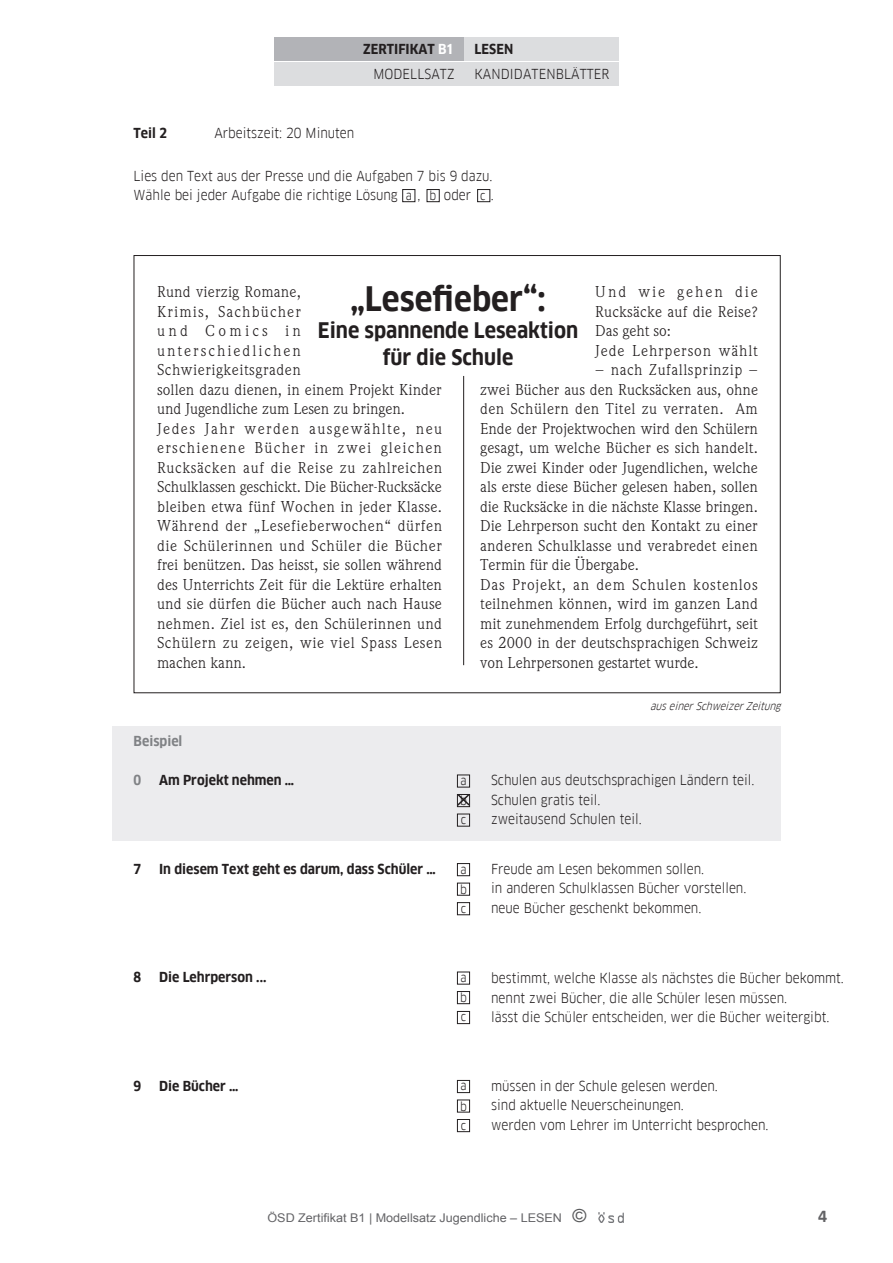
<style>
.page{position:relative;width:893px;height:1263px;background:#fff}
.page>*{position:absolute;margin:0;border:0;box-sizing:border-box;transform-origin:0 0}
.t1{font:700 33px "Goethe FF Clan";color:#231f20}
.t2{font:700 21px/27px "Goethe FF Clan";color:#231f20;text-align:center}
.t3{font:700 18px "Calibri";color:#636366}
.t4{font:16.5px/19.5px "Goethe Text";letter-spacing:.015em;color:#231f20}
.t5{font:16.5px/19.5px "Goethe Text";letter-spacing:.055em;color:#231f20}
.t6{font:13.5px/19.5px "Goethe FF Clan";color:#231f20}
.t7{font:700 13.5px "Goethe FF Clan";color:#231f20}
.t8{font:700 13.5px "Goethe FF Clan";color:#808285}
.t9{font:12px "Arial";color:#636366;scale:1.05 1}
.t10{font:12px "Goethe FF Clan";color:#231f20}
.t11{font:italic 10.5px "Goethe FF Clan";color:#231f20}
.s1{color:#fff}
.s2{font-size:18px;color:#57585a}
</style>
<div class="page">
<img style="left:598px;top:1213px;width:25px;height:9px">
<div style="left:274px;top:62px;width:345px;height:23px;background:#dcdddf"></div>
<div style="left:463px;top:37px;width:156px;height:24px;background:#dcdddf"></div>
<div style="left:274px;top:37px;width:189px;height:24px;background:#b2b3b7"></div>
<div style="left:402px;top:189px;width:13px;height:13px;border:1px solid #231f20"></div>
<div style="left:477px;top:189px;width:13px;height:13px;border:1px solid #231f20"></div>
<div style="left:427px;top:189px;width:13px;height:13px;border:1px solid #231f20"></div>
<div style="left:134px;top:255px;width:647px;height:438px;background:#fff;border:1px solid #231f20"></div>
<hr style="left:463px;top:376px;width:1px;height:289px;background:#231f20">
<div style="left:112px;top:726px;width:669px;height:115px;background:#ececee"></div>
<div style="left:457px;top:775px;width:13px;height:12px;border:1px solid #231f20"></div>
<div style="left:457px;top:814px;width:13px;height:12px;border:1px solid #231f20"></div>
<div style="left:457px;top:863px;width:13px;height:13px;border:1px solid #231f20"></div>
<div style="left:457px;top:902px;width:13px;height:13px;border:1px solid #231f20"></div>
<div style="left:457px;top:883px;width:13px;height:12px;border:1px solid #231f20"></div>
<div style="left:457px;top:972px;width:13px;height:12px;border:1px solid #231f20"></div>
<div style="left:457px;top:1011px;width:13px;height:13px;border:1px solid #231f20"></div>
<div style="left:457px;top:991px;width:13px;height:13px;border:1px solid #231f20"></div>
<div style="left:457px;top:1080px;width:13px;height:13px;border:1px solid #231f20"></div>
<div style="left:457px;top:1119px;width:13px;height:13px;border:1px solid #231f20"></div>
<div style="left:457px;top:1100px;width:13px;height:12px;border:1px solid #231f20"></div>
<svg style="left:456px;top:794px;width:15px;height:13px"></svg>
<p class="t7" style="left:363px;top:41px;width:91px">ZERTIFIKAT <span class="s1">B1</span></p>
<p class="t6" style="left:373px;top:64px;width:83px">MODELLSATZ</p>
<p class="t7" style="left:134px;top:125px;width:35px">Teil 2</p>
<p class="t6" style="left:214px;top:123px;width:141px">Arbeitszeit: 20 Minuten</p>
<p class="t7" style="left:474px;top:41px;width:40px">LESEN</p>
<p class="t6" style="left:474px;top:64px;width:137px">KANDIDATENBLÄTTER</p>
<p class="t6" style="left:134px;top:166px;width:360px">Lies den Text aus der Presse und die Aufgaben 7 bis 9 dazu.<br>Wähle bei jeder Aufgabe die richtige Lösung</p>
<p class="t6" style="left:417px;top:185px;width:4px">,</p>
<p class="t6" style="left:444px;top:185px;width:29px">oder</p>
<p class="t6" style="left:491px;top:185px;width:5px">.</p>
<p class="t10" style="left:406px;top:188px;width:8px">a</p>
<p class="t10" style="left:429px;top:188px;width:8px">b</p>
<p class="t10" style="left:480px;top:188px;width:7px">c</p>
<h1 class="t1" style="left:350px;top:280px;width:197px">„Lesefieber“:</h1>
<p class="t2" style="left:318px;top:317px;width:262px">Eine spannende Leseaktion für die Schule</p>
<p class="t5" style="left:595px;top:282px;width:164px">Und wie gehen die<br>Rucksäcke auf die Reise?<br>Das geht so:<br>Jede Lehrperson wählt</p>
<p class="t4" style="left:480px;top:360px;width:279px;text-indent:115px">– nach Zufallsprinzip – zwei Bücher aus den Rucksäcken aus, ohne den Schülern den Titel zu verraten. Am Ende der Projektwochen wird den Schülern gesagt, um welche Bücher es sich handelt.<br>Die zwei Kinder oder Jugendlichen, welche als erste diese Bücher gelesen haben, sollen die Rucksäcke in die nächste Klasse bringen.<br>Die Lehrperson sucht den Kontakt zu einer anderen Schulklasse und verabredet einen Termin für die Übergabe.<br>Das Projekt, an dem Schulen kostenlos teilnehmen können, wird im ganzen Land mit zunehmendem Erfolg durchgeführt, seit es 2000 in der deutschsprachigen Schweiz von Lehrpersonen gestartet wurde.</p>
<p class="t4" style="left:157px;top:282px;width:287px">Rund vierzig Romane,<br>Krimis, Sachbücher<br>und Comics in unterschiedlichen Schwierigkeitsgraden<br>sollen dazu dienen, in einem Projekt Kinder und Jugendliche zum Lesen zu bringen.<br>Jedes Jahr werden ausgewählte, neu erschienene Bücher in zwei gleichen Rucksäcken auf die Reise zu zahlreichen Schulklassen geschickt. Die Bücher-Rucksäcke bleiben etwa fünf Wochen in jeder Klasse.<br>Während der „Lesefieberwochen“ dürfen die Schülerinnen und Schüler die Bücher frei benützen. Das heisst, sie sollen während des Unterrichts Zeit für die Lektüre erhalten und sie dürfen die Bücher auch nach Hause nehmen. Ziel ist es, den Schülerinnen und Schülern zu zeigen, wie viel Spass Lesen machen kann.</p>
<p class="t8" style="left:134px;top:733px;width:50px">Beispiel</p>
<p class="t8" style="left:134px;top:772px;width:9px">0</p>
<p class="t7" style="left:159px;top:772px;width:137px">Am Projekt nehmen …</p>
<p class="t7" style="left:134px;top:861px;width:9px">7</p>
<p class="t7" style="left:159px;top:861px;width:278px">In diesem Text geht es darum, dass Schüler …</p>
<p class="t10" style="left:460px;top:773px;width:8px">a</p>
<p class="t10" style="left:461px;top:812px;width:7px">c</p>
<p class="t10" style="left:460px;top:794px;width:8px">b</p>
<p class="t10" style="left:460px;top:862px;width:8px">a</p>
<p class="t10" style="left:461px;top:901px;width:7px">c</p>
<p class="t10" style="left:460px;top:882px;width:8px">b</p>
<p class="t11" style="left:650px;top:700px;width:135px">auseinerSchweizerZeitung</p>
<p class="t6" style="left:491px;top:770px;width:265px">Schulen aus deutschsprachigen Ländern teil.<br>Schulen gratis teil.<br>zweitausend Schulen teil.</p>
<p class="t6" style="left:491px;top:859px;width:257px">Freude am Lesen bekommen sollen.<br>in anderen Schulklassen Bücher vorstellen. neue Bücher geschenkt bekommen.</p>
<p class="t7" style="left:134px;top:969px;width:9px">8</p>
<p class="t7" style="left:159px;top:969px;width:109px">Die Lehrperson ...</p>
<p class="t6" style="left:491px;top:969px;width:354px">bestimmt, welche Klasse als nächstes die Bücher bekommt. nennt zwei Bücher, die alle Schüler lesen müssen.<br>lässt die Schüler entscheiden, wer die Bücher weitergibt.</p>
<p class="t10" style="left:460px;top:970px;width:8px">a</p>
<p class="t10" style="left:461px;top:1010px;width:7px">c</p>
<p class="t10" style="left:460px;top:991px;width:8px">b</p>
<p class="t7" style="left:134px;top:1078px;width:9px">9</p>
<p class="t7" style="left:159px;top:1078px;width:81px">Die Bücher …</p>
<p class="t6" style="left:491px;top:1076px;width:279px">müssen in der Schule gelesen werden.<br>sind aktuelle Neuerscheinungen.<br>werden vom Lehrer im Unterricht besprochen.</p>
<p class="t10" style="left:460px;top:1079px;width:8px">a</p>
<p class="t10" style="left:461px;top:1118px;width:7px">c</p>
<p class="t10" style="left:460px;top:1099px;width:8px">b</p>
<p class="t9" style="left:267px;top:1210px;width:305px">ÖSD Zertifikat B1 | Modellsatz Jugendliche – LESEN <span class="s2">©</span></p>
<p class="t3" style="left:818px;top:1204px;width:11px">4</p>
</div>
